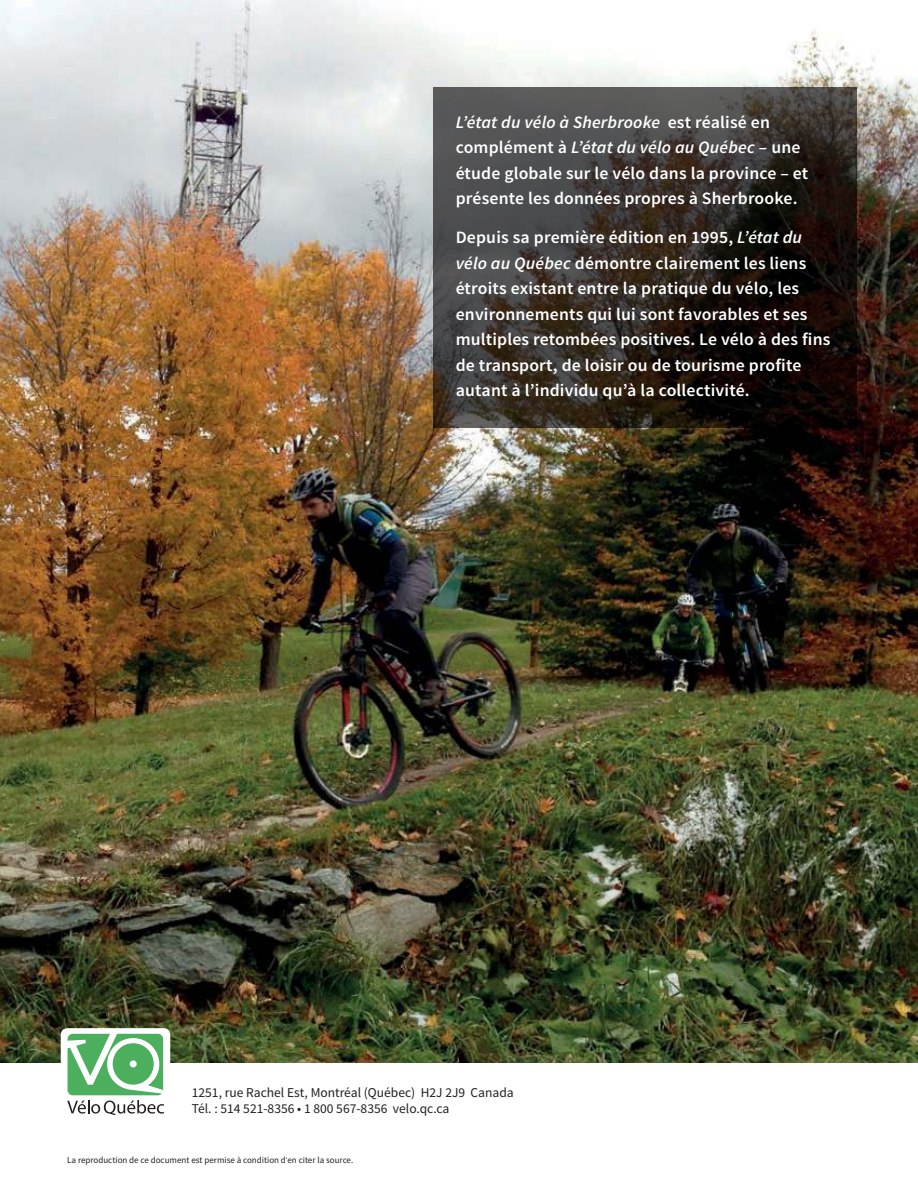
<style>
.page{position:relative;width:918px;height:1188px;background:#fff}
.page>*{position:absolute;margin:0;border:0;box-sizing:border-box;transform-origin:0 0}
.t1{font:600 17.4px/25.5px "Source Sans Pro";letter-spacing:.01em;color:#fff}
.t2{font:13.5px/16.5px "Source Sans Pro";color:#221f1f}
.t3{font:9px "Source Sans Pro";color:#221f1f}
.s1{font-style:italic}
</style>
<div class="page">
<img style="left:0;top:0;width:918px;height:1063px">
<div style="left:61px;top:1028px;width:109px;height:87px;background:#fff;border-radius:7px"></div>
<svg style="left:67px;top:1033px;width:97px;height:82px"></svg>
<svg style="left:434px;top:88px;width:423px;height:340px;background:#332e2a"></svg>
<p class="t1" style="left:456px;top:111px;width:354px"><span class="s1">L’état du vélo à Sherbrooke</span> est réalisé en complément à <span class="s1">L’état du vélo au Québec</span> – une étude globale sur le vélo dans la province – et présente les données propres à Sherbrooke.</p>
<p class="t1" style="left:456px;top:226px;width:376px">Depuis sa première édition en 1995, <span class="s1">L’état du vélo au Québec</span> démontre clairement les liens étroits existant entre la pratique du vélo, les environnements qui lui sont favorables et ses multiples retombées positives. Le vélo à des fins de transport, de loisir ou de tourisme profite autant à l’individu qu’à la collectivité.</p>
<p class="t2" style="left:192px;top:1084px;width:324px">1251, rue Rachel Est, Montréal (Québec) H2J 2J9 Canada<br>Tél. : 514 521-8356 • 1 800 567-8356 velo.qc.ca</p>
<p class="t3" style="left:67px;top:1156px;width:288px">La reproduction de ce document est permise à condition d,en citer la source.</p>
</div>
